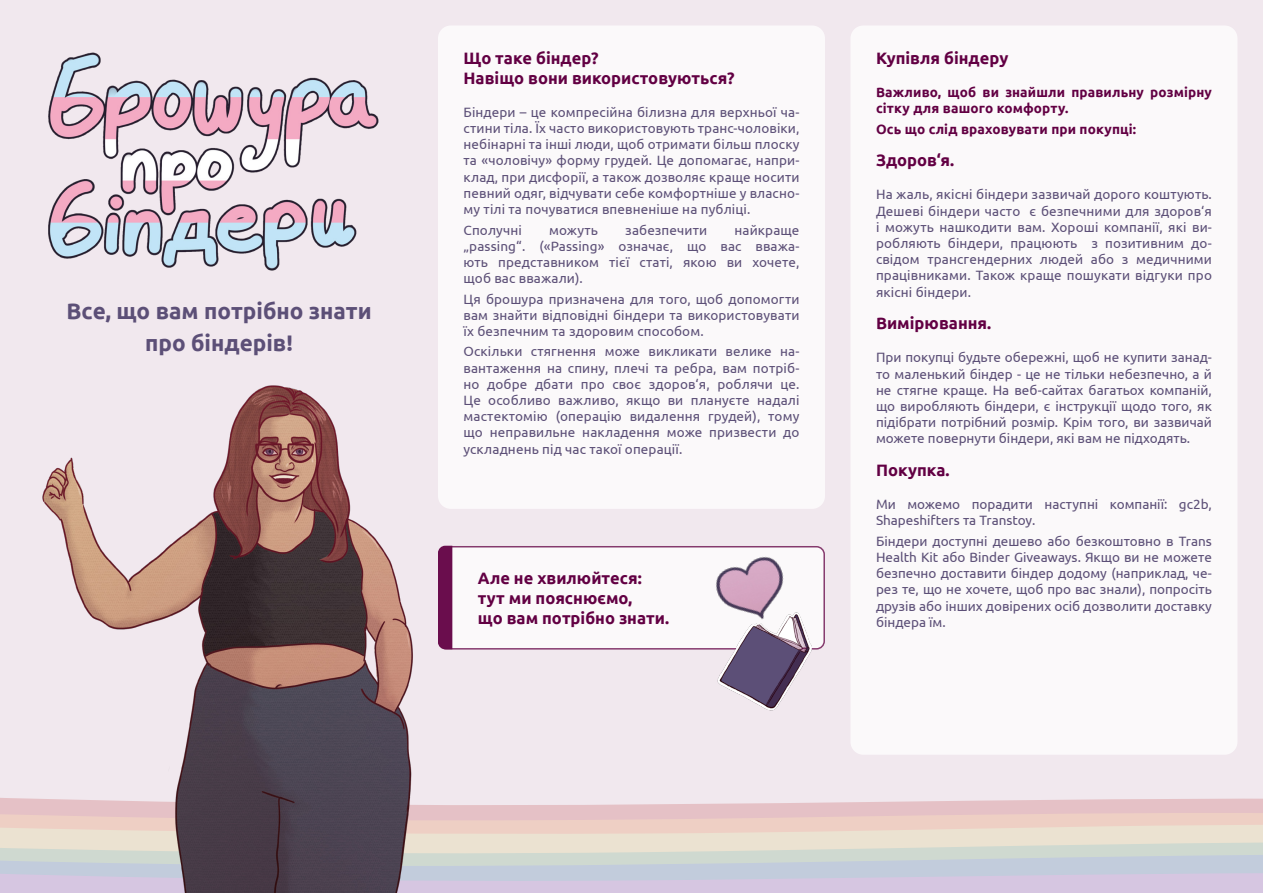
<style>
.page{position:relative;width:1263px;height:893px;background:#f1e8ee}
.page>*{position:absolute;margin:0;border:0;box-sizing:border-box;transform-origin:0 0}
.t1{font:700 22.5px/31.5px "Ubuntu";color:#5c4f77;text-align:center}
.Hinweise_Infos{font:700 16.5px/19.8px "Ubuntu";color:#620043}
.Fließtext{font:13.5px/16.2px "Ubuntu";letter-spacing:.01em;color:#5c4f77;text-align:justify}
.Fließtext-2{font:700 13.5px/16.2px "Ubuntu";letter-spacing:.01em;color:#620043}
</style>
<div class="page">
<svg style="left:0;top:798px;width:1263px;height:5px"></svg>
<svg style="left:0;top:803px;width:1263px;height:12px;background:#e5c3c7"></svg>
<svg style="left:0;top:815px;width:1263px;height:14px;background:#eccec5"></svg>
<svg style="left:0;top:829px;width:1263px;height:64px;background:#d5d3d7"></svg>
<div style="left:850px;top:26px;width:387px;height:729px;background:#fff;border-radius:13px"></div>
<div style="left:438px;top:26px;width:387px;height:483px;background:#fff;border-radius:13px"></div>
<div style="left:439px;top:547px;width:385px;height:102px;background:#fff;border-radius:8px"></div>
<div style="left:438px;top:546px;width:387px;height:104px;border:2px solid #620043;border-radius:8px"></div>
<svg style="left:441px;top:546px;width:11px;height:103px"></svg>
<img style="left:13px;top:385px;width:428px;height:508px">
<img style="left:48px;top:52px;width:331px;height:219px">
<img style="left:717px;top:650px;width:95px;height:61px">
<img style="left:680px;top:546px;width:145px;height:104px">
<h1 class="t1" style="left:66px;top:295px;width:307px">Все, що вам потрібно знати про біндерів!</h1>
<h2 class="Hinweise_Infos" style="left:463px;top:48px;width:137px">Що таке біндер?</h2>
<h2 class="Hinweise_Infos" style="left:463px;top:68px;width:273px">Навіщо вони використовуються?</h2>
<p class="Fließtext" style="left:463px;top:104px;width:337px">Біндери – це компресійна білизна для верхньої ча&shy;стини тіла. Їх часто використовують транс-чоловіки, небінарні та інші люди, щоб отримати більш плоску та «чоловічу» форму грудей. Це допомагає, напри&shy;клад, при дисфорії, а також дозволяє краще носити певний одяг, відчувати себе комфортніше у власно&shy;му тілі та почуватися впевненіше на публіці.</p>
<p class="Fließtext" style="left:463px;top:221px;width:60px">Сполучні</p>
<p class="Fließtext" style="left:549px;top:221px;width:50px">можуть</p>
<p class="Fließtext" style="left:625px;top:221px;width:83px">забезпечити</p>
<p class="Fließtext" style="left:463px;top:221px;width:337px;text-indent:271px">найкраще „passing“. («Passing» означає, що вас вважа&shy;ють представником тієї статі, якою ви хочете, щоб вас вважали).</p>
<p class="Fließtext" style="left:463px;top:290px;width:337px">Ця брошура призначена для того, щоб допомогти вам знайти відповідні біндери та використовувати їх безпечним та здоровим способом.</p>
<p class="Fließtext" style="left:463px;top:343px;width:337px">Оскільки стягнення може викликати велике на&shy;вантаження на спину, плечі та ребра, вам потріб&shy;но добре дбати про своє здоров‘я, роблячи це.<br>Це особливо важливо, якщо ви плануєте надалі мастектомію (операцію видалення грудей), тому що неправильне накладення може призвести до ускладнень під час такої операції.</p>
<p class="Hinweise_Infos" style="left:478px;top:568px;width:193px">Але не хвилюйтеся: тут ми пояснюємо,<br>що вам потрібно знати.</p>
<h2 class="Hinweise_Infos" style="left:876px;top:48px;width:134px">Купівля біндеру</h2>
<p class="Fließtext-2" style="left:876px;top:84px;width:337px">Важливо, щоб ви знайшли правильну розмірну сітку для вашого комфорту.</p>
<p class="Fließtext-2" style="left:876px;top:121px;width:262px">Ось що слід враховувати при покупці:</p>
<h2 class="Hinweise_Infos" style="left:876px;top:150px;width:80px">Здоров‘я.</h2>
<p class="Fließtext" style="left:876px;top:186px;width:337px">На жаль, якісні біндери зазвичай дорого коштують.<br>Дешеві біндери часто є безпечними для здоров‘я і можуть нашкодити вам. Хороші компанії, які ви&shy;робляють біндери, працюють з позитивним до&shy;свідом трансгендерних людей або з медичними працівниками. Також краще пошукати відгуки про якісні біндери.</p>
<h2 class="Hinweise_Infos" style="left:876px;top:313px;width:117px">Вимірювання.</h2>
<p class="Fließtext" style="left:876px;top:349px;width:337px">При покупці будьте обережні, щоб не купити занад&shy;то маленький біндер - це не тільки небезпечно, а й не стягне краще. На веб-сайтах багатьох компаній, що виробляють біндери, є інструкції щодо того, як підібрати потрібний розмір. Крім того, ви зазвичай можете повернути біндери, які вам не підходять.</p>
<h2 class="Hinweise_Infos" style="left:876px;top:460px;width:75px">Покупка.</h2>
<p class="Fließtext" style="left:876px;top:496px;width:337px">Ми можемо порадити наступні компанії: gc2b,<br>Shapeshifters та Transtoy.</p>
<p class="Fließtext" style="left:876px;top:533px;width:337px">Біндери доступні дешево або безкоштовно в Trans Health Kit або Binder Giveaways. Якщо ви не можете безпечно доставити біндер додому (наприклад, че&shy;рез те, що не хочете, щоб про вас знали), попросіть друзів або інших довірених осіб дозволити доставку біндера їм.</p>
</div>
